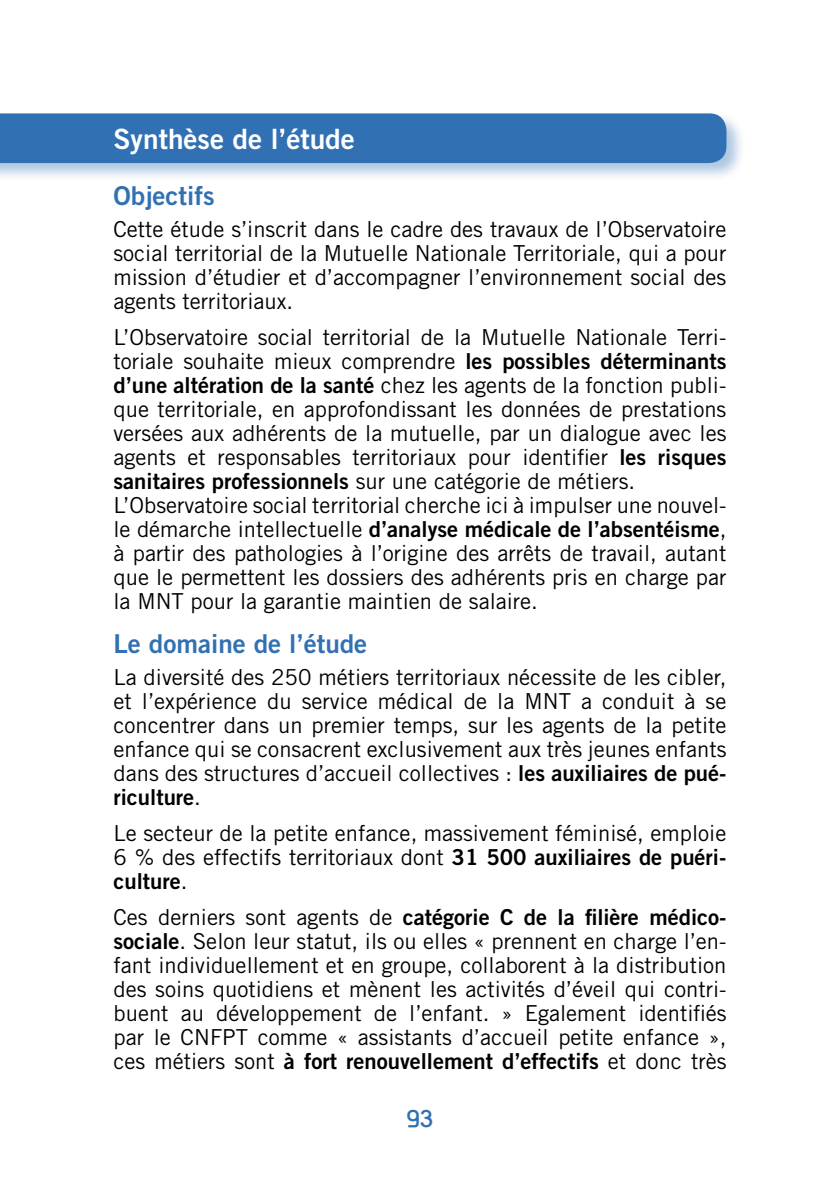
<style>
.page{position:relative;width:840px;height:1191px;background:#fff}
.page>*{position:absolute;margin:0;border:0;box-sizing:border-box;transform-origin:0 0}
.t1{font:28px "Trade Gothic Bold Two";color:#fff}
.t2{font:26px "Trade Gothic Bold Two";color:#3171b3}
.t3{font:700 24px "New Street Corner";color:#3171b3}
.t4{font:22px/24px "Trade Gothic";color:#000;text-align:justify}
.t5{font:22px/36px "Trade Gothic Bold Two";color:#000}
.s1{font-family:"Trade Gothic Bold Two"}
.s2{font-family:"Trade Gothic"}
</style>
<div class="page">
<div style="left:0;top:111px;width:753px;height:81px;background:#3171b3;opacity:.4"></div>
<div style="left:0;top:113px;width:726px;height:50px;background:#3171b3"></div>
<p class="t1" style="left:113px;top:121px;width:243px">Synthèse de l’étude</p>
<p class="t2" style="left:113px;top:179px;width:103px">Objectifs</p>
<p class="t4" style="left:113px;top:216px;width:614px">Cette étude s’inscrit dans le cadre des travaux de l’Observatoire social territorial de la Mutuelle Nationale Territoriale, qui a pour mission d’étudier et d’accompagner l’environnement social des agents territoriaux.</p>
<p class="t4" style="left:113px;top:324px;width:614px;text-align:left">L’Observatoire social territorial de la Mutuelle Nationale Terri&shy;toriale souhaite mieux comprendre <span class="s1">les possibles déterminants d’une altération de la santé</span> chez les agents de la fonction publi&shy;que territoriale, en approfondissant les données de prestations versées aux adhérents de la mutuelle, par un dialogue avec les agents et responsables territoriaux pour identifier <span class="s1">les risques sanitaires professionnels</span> sur une catégorie de métiers.<br>L’Observatoire social territorial cherche ici à impulser une nouvel-</p>
<p class="t5" style="left:113px;top:510px;width:614px"><span class="s2">le démarche intellectuelle</span> d’analyse médicale de l’absentéisme<span class="s2">,</span></p>
<p class="t4" style="left:113px;top:540px;width:614px">à partir des pathologies à l’origine des arrêts de travail, autant que le permettent les dossiers des adhérents pris en charge par la MNT pour la garantie maintien de salaire.</p>
<p class="t2" style="left:113px;top:627px;width:255px">Le domaine de l’étude</p>
<p class="t4" style="left:113px;top:664px;width:614px">La diversité des 250 métiers territoriaux nécessite de les cibler, et l’expérience du service médical de la MNT a conduit à se concentrer dans un premier temps, sur les agents de la petite enfance qui se consacrent exclusivement aux très jeunes enfants dans des structures d’accueil collectives : <span class="s1">les auxiliaires de pué-</span></p>
<p class="t5" style="left:113px;top:778px;width:89px">riculture<span class="s2">.</span></p>
<p class="t4" style="left:113px;top:820px;width:614px">Le secteur de la petite enfance, massivement féminisé, emploie<br>6 % des effectifs territoriaux dont <span class="s1">31 500 auxiliaires de puéri-</span></p>
<p class="t5" style="left:113px;top:862px;width:614px">culture<span class="s2">.<br>Ces derniers sont agents de</span> catégorie C de la filière médico-</p>
<p class="t4" style="left:113px;top:928px;width:614px"><span class="s1">sociale</span>. Selon leur statut, ils ou elles « prennent en charge l’en&shy;fant individuellement et en groupe, collaborent à la distribution des soins quotidiens et mènent les activités d’éveil qui contri&shy;buent au développement de l’enfant. » Egalement identifiés par le CNFPT comme « assistants d’accueil petite enfance »,</p>
<p class="t5" style="left:113px;top:1042px;width:614px"><span class="s2">ces métiers sont</span> à fort renouvellement d’effectifs <span class="s2">et donc très</span></p>
<p class="t3" style="left:406px;top:1104px;width:28px">93</p>
</div>
